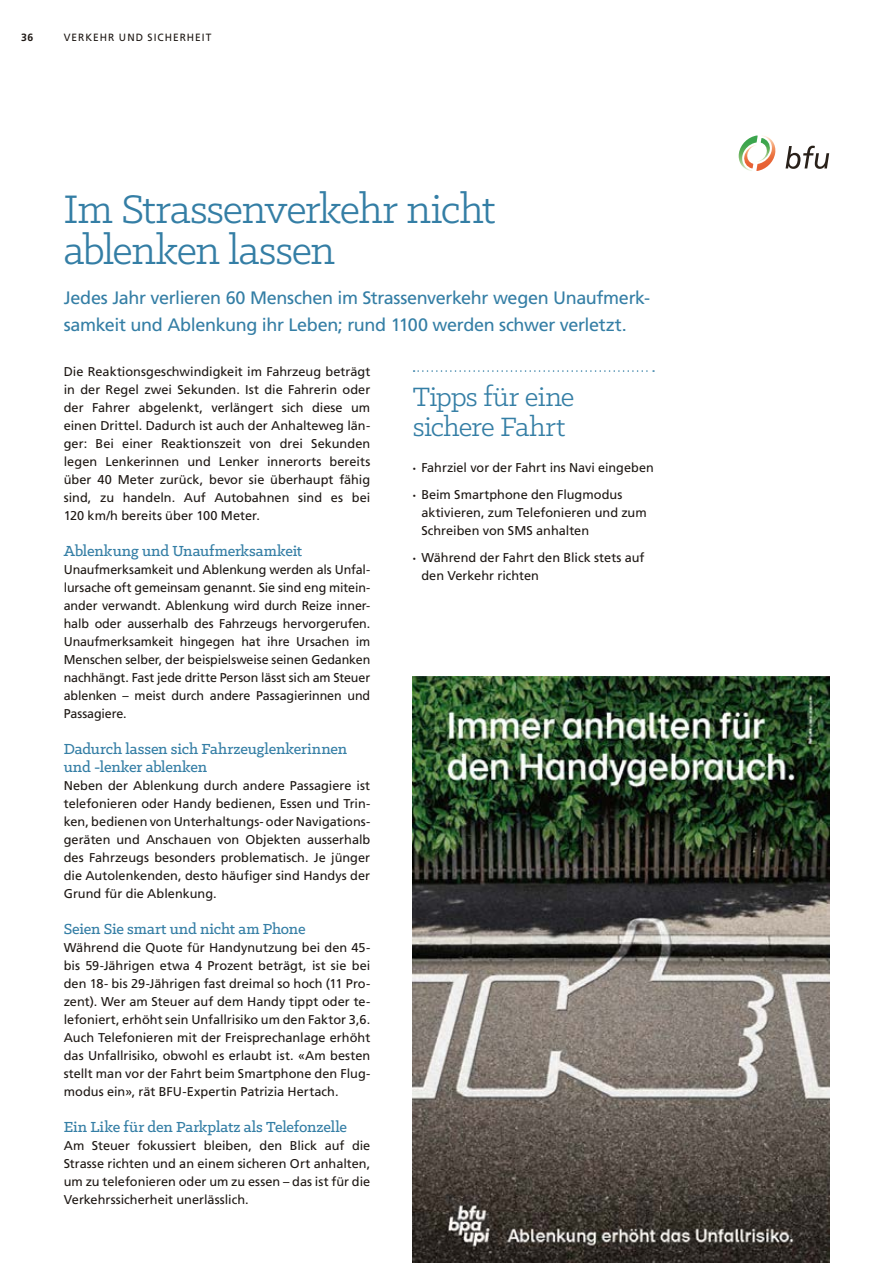
<style>
.page{position:relative;width:893px;height:1263px;background:#fff}
.page>*{position:absolute;margin:0;border:0;box-sizing:border-box;transform-origin:0 0}
.t1{font:45px/40.5px "Klinic Slab";letter-spacing:-.03em;color:#347ea5}
.t2{font:30px/30px "Klinic Slab";letter-spacing:-.025em;color:#347ea5}
.t3{font:18px/27px "Frutiger LT Std";letter-spacing:-.015em;color:#347ea5}
.t4{font:500 16.5px/18px "Klinic Slab";letter-spacing:-.01em;color:#347ea5}
.t5{font:12.75px/18px "Frutiger LT Std";color:#1e1814;text-align:justify}
.t6{font:10.5px "Frutiger LT Std";letter-spacing:.1em;color:#1e1814}
.t7{font:700 10.5px "Frutiger LT Std";color:#1e1814}
.s1{font-size:6.3px}
</style>
<div class="page">
<svg style="left:414px;top:370px;width:240px;height:2px"></svg>
<img style="left:413px;top:677px;width:416px;height:586px">
<svg style="left:786px;top:146px;width:43px;height:23px"></svg>
<svg style="left:739px;top:135px;width:37px;height:36px"></svg>
<p class="t7" style="left:21px;top:32px;width:14px">36</p>
<p class="t6" style="left:64px;top:32px;width:30px">Verkeh</p>
<p class="t6" style="left:108px;top:32px;width:57px">r und Siche</p>
<p class="t6" style="left:180px;top:32px;width:32px">rhe it</p>
<h1 class="t1" style="left:64px;top:188px;width:433px">Im Strassenverkehr nicht ablenken lassen</h1>
<h3 class="t3" style="left:64px;top:284px;width:588px">Jedes Jahr verlieren 60 Menschen im Strassenverkehr wegen U naufmerk&shy;samkeit und Ablenkung ihr Leben; rund 1100 werden schwer verletzt.</h3>
<p class="t5" style="left:64px;top:363px;width:308px">Die Reaktionsgeschwindigkeit im Fahrzeug beträgt in der Regel zwei Sekunden. Ist die Fahrerin oder der Fahrer abgelenkt, verlängert sich diese um einen Drittel. Dadurch ist auch der Anhalteweg län&shy;ger: Bei einer Reaktionszeit von drei Sekunden legen Lenkerinnen und Lenker innerorts bereits über 40 Meter zurück, bevor sie überhaupt fähig sind, zu handeln. Auf Autobahnen sind es bei 120 km/h bereits über 100 Meter.</p>
<p class="t4" style="left:64px;top:541px;width:240px">Ablenkung und Unaufmerksamkeit</p>
<p class="t5" style="left:64px;top:561px;width:308px">U naufmerksamkeit und Ablenkung werden als U nfal&shy;lursache oft gemeinsam genannt. Sie sind eng mitein&shy;ander verwandt. Ablenkung wird durch Reize inner&shy;halb oder ausserhalb des Fahrzeugs hervorgerufen.<br>U naufmerksamkeit hingegen hat ihre U rsachen im Menschen selber, der beispielsweise seinen Gedanken nachhängt. Fast jede dritte Person lässt sich am Steuer ablenken – meist durch andere Passagierinnen und Passagiere.</p>
<p class="t4" style="left:64px;top:739px;width:285px">Dadurch lassen sich Fahrzeuglenkerinnen und -lenker ablenken</p>
<p class="t5" style="left:64px;top:777px;width:308px">Neben der Ablenkung durch andere Passagiere ist telefonieren oder Handy bedienen, Essen und Trin&shy;ken, bedienen von U nterhaltungs- oder Navigations&shy;geräten und Anschauen von Objekten ausserhalb des Fahrzeugs besonders problematisch. Je jünger die Autolenkenden, desto häufiger sind Handys der Grund für die Ablenkung.</p>
<p class="t4" style="left:64px;top:919px;width:243px">Seien Sie smart und nicht am Phone</p>
<p class="t5" style="left:64px;top:939px;width:308px">Während die Quote für Handynutzung bei den 45‑ bis 59-Jährigen etwa 4 Prozent beträgt, ist sie bei den 18- bis 29-Jährigen fast dreimal so hoch (11 Pro&shy;zent). Wer am Steuer auf dem Handy tippt oder te&shy;lefoniert, erhöht sein U nfallrisiko um den Faktor 3,6.<br>Auch Telefonieren mit der Freisprechanlage erhöht das U nfallrisiko, obwohl es erlaubt ist. «Am besten stellt man vor der Fahrt beim Smartphone den Flug&shy;modus ein», rät BFU -Expertin Patrizia Hertach.</p>
<p class="t4" style="left:64px;top:1117px;width:285px">Ein Like für den Parkplatz als Telefonzelle</p>
<p class="t5" style="left:64px;top:1137px;width:308px">Am Steuer fokussiert bleiben, den Blick auf die Strasse richten und an einem sicheren Ort anhalten, um zu telefonieren oder um zu essen – das ist für die Verkehrssicherheit unerlässlich.</p>
<h2 class="t2" style="left:413px;top:381px;width:163px">Tipps für eine sichere Fahrt</h2>
<p class="t5" style="left:413px;top:459px;width:242px"><span class="s1">•</span> Fahrziel vor der Fahrt ins Navi eingeben</p>
<p class="t5" style="left:421px;top:486px;width:227px;text-align:left;text-indent:-9px"><span class="s1">•</span> Beim Smartphone den Flugmodus aktivieren, zum Telefonieren und zum<br>Schreiben von SMS anhalten</p>
<p class="t5" style="left:421px;top:549px;width:225px;text-indent:-9px"><span class="s1">•</span> Während der Fahrt den Blick stets auf den Verkehr richten</p>
</div>
